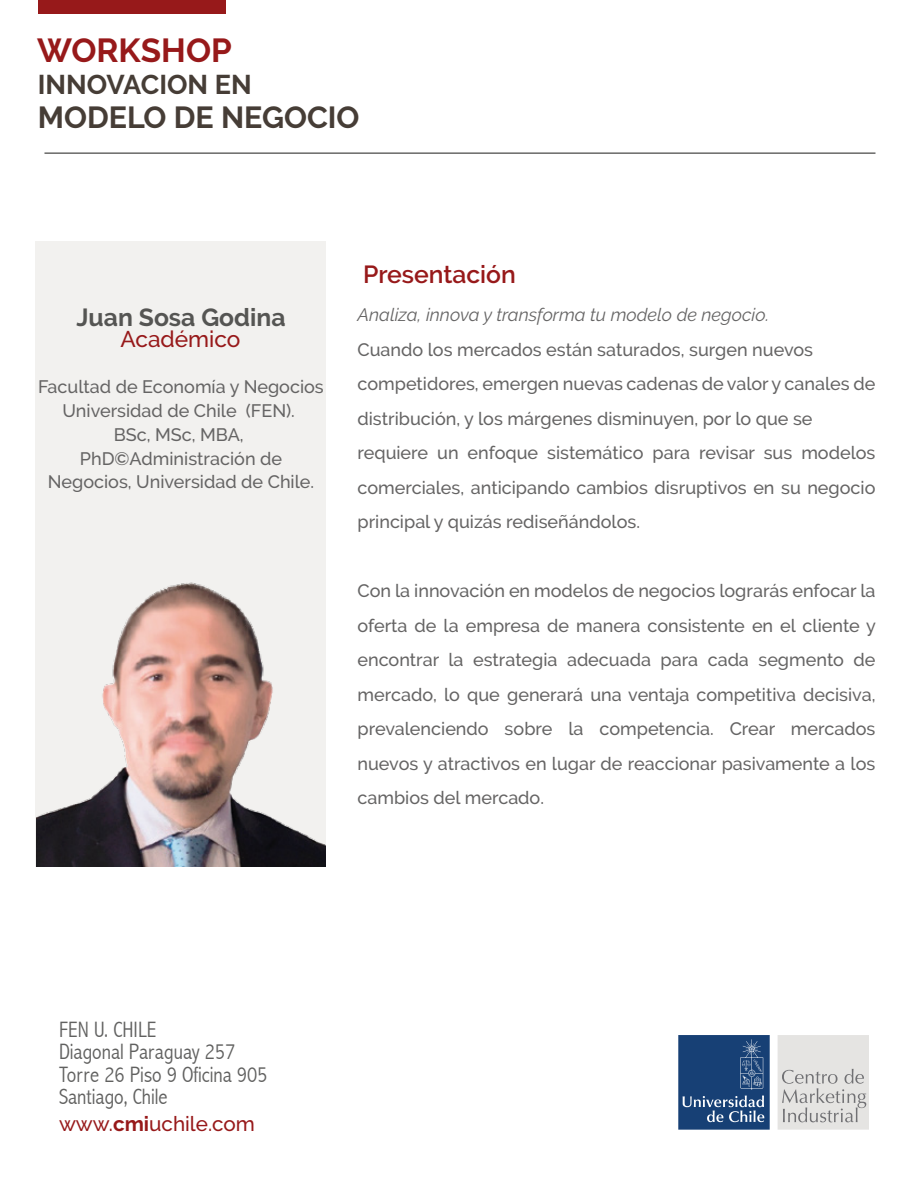
<style>
.page{position:relative;width:918px;height:1188px;background:#fff}
.page>*{position:absolute;margin:0;border:0;box-sizing:border-box;transform-origin:0 0}
.t1{font:700 33.3px "Raleway";color:#97191a}
.t2{font:700 30.45px "Raleway";color:#463d36}
.t3{font:700 27.15px "Raleway";color:#463d36}
.t4{font:700 24.75px "Raleway";color:#555553}
.t5{font:600 24.75px "Raleway";color:#97191a}
.t6{font:500 22.65px "Raleway";color:#97191a}
.t7{font:300 condensed 22.35px/22.5px "Abadi";color:#616160}
.t8{font:500 20.7px "Raleway";color:#97191a}
.t9{font:500 18px/34.5px "Raleway";color:#656464;text-align:center}
.t10{font:italic 18px "Raleway";color:#656464}
.s1{font-weight:700}
</style>
<div class="page">
<svg style="left:678px;top:1035px;width:191px;height:95px;background:#8799af"></svg>
<div style="left:35px;top:241px;width:291px;height:625px;background:#f2f1ef"></div>
<div style="left:38px;top:0;width:188px;height:14px;background:#97191a"></div>
<hr style="left:44px;top:153px;width:831px;height:1px;background:#1d1d1b">
<img style="left:36px;top:582px;width:290px;height:284px">
<h1 class="t1" style="left:37px;top:32px;width:196px">WORKSHOP</h1>
<h3 class="t3" style="left:38px;top:69px;width:215px">INNOVACION EN</h3>
<h2 class="t2" style="left:38px;top:99px;width:323px">MODELO DE NEGOCIO</h2>
<h3 class="t4" style="left:76px;top:303px;width:211px">Juan Sosa Godina</h3>
<p class="t6" style="left:120px;top:326px;width:122px">Académico</p>
<p class="t9" style="left:38px;top:374px;width:287px;line-height:24px">Facultad de Economía y Negocios<br>Universidad de Chile (FEN).<br>BSc, MSc, MBA,<br>PhD©Administración de<br>Negocios, Universidad de Chile.</p>
<h3 class="t5" style="left:363px;top:260px;width:154px">Presentación</h3>
<p class="t10" style="left:357px;top:304px;width:413px">Analiza, innova y transforma tu modelo de negocio.</p>
<p class="t9" style="left:357px;top:332px;width:520px;text-align:left">Cuando los mercados están saturados, surgen nuevos competidores, emergen nuevas cadenas de valor y canales de distribución, y los márgenes disminuyen, por lo que se requiere un enfoque sistemático para revisar sus modelos comerciales, anticipando cambios disruptivos en su negocio principal y quizás rediseñándolos.</p>
<p class="t9" style="left:357px;top:573px;width:520px;text-align:justify">Con la innovación en modelos de negocios lograrás enfocar la oferta de la empresa de manera consistente en el cliente y encontrar la estrategia adecuada para cada segmento de mercado, lo que generará una ventaja competitiva decisiva, prevalenciendo sobre la competencia. Crear mercados nuevos y atractivos en lugar de reaccionar pasivamente a los cambios del mercado.</p>
<p class="t7" style="left:59px;top:1018px;width:210px">FEN U. CHILE<br>Diagonal Paraguay 257<br>Torre 26 Piso 9 Oficina 905<br>Santiago, Chile</p>
<p class="t8" style="left:59px;top:1112px;width:197px">www.<span class="s1">cmi</span>uchile.com</p>
</div>
